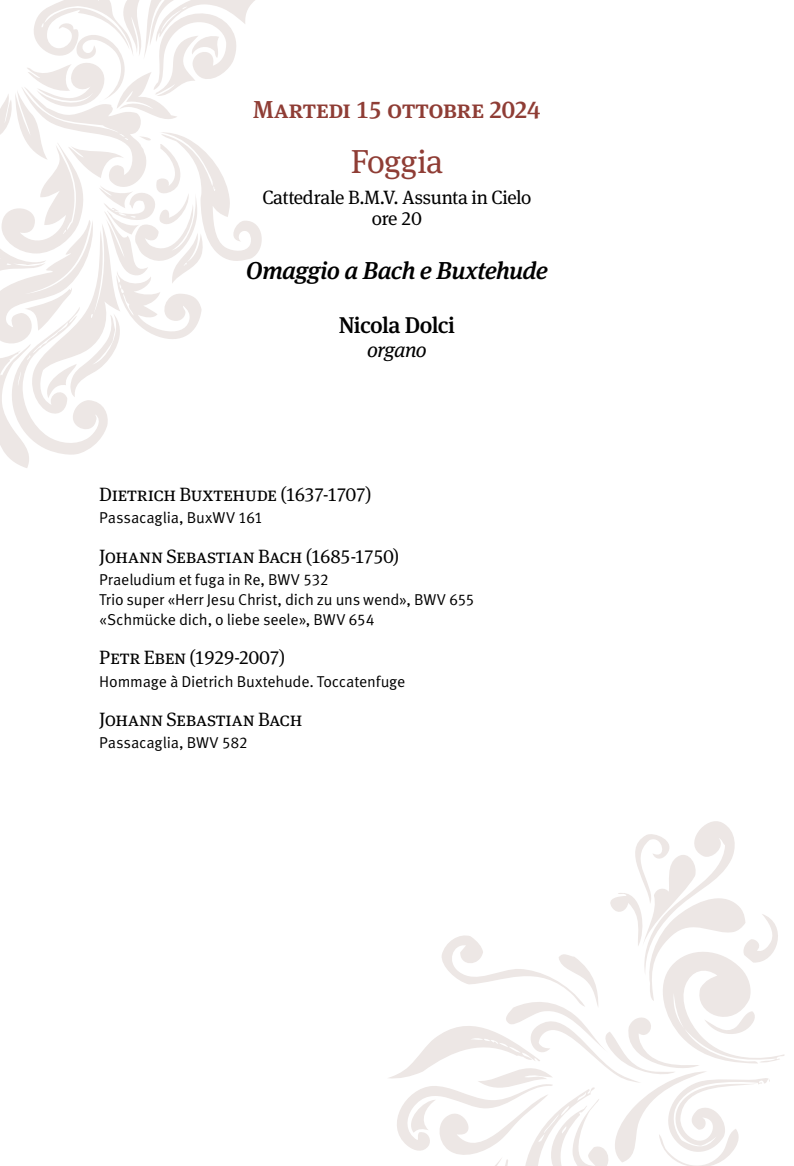
<style>
.page{position:relative;width:794px;height:1166px;background:#fff}
.page>*{position:absolute;margin:0;border:0;box-sizing:border-box;transform-origin:0 0}
.t1{font:33.25px "Meta Serif Pro";color:#8f3d35}
.t2{font:italic 500 24.5px "Meta Serif Pro";letter-spacing:-.02em;color:#000}
.t3{font:500 24.5px "Meta Serif Pro";letter-spacing:-.02em;color:#8f3d35}
.t4{font:500 22.75px "Meta Serif Pro";color:#000}
.t5{font:italic 21px "Meta Serif Pro";letter-spacing:-.025em;color:#000}
.t6{font:19.25px/21px "Meta Serif Pro";letter-spacing:-.015em;color:#000;text-align:center}
.t7{font:15.75px/19.9px "Meta Pro";letter-spacing:-.015em;color:#000}
</style>
<div class="page">
<svg style="left:389px;top:821px;width:396px;height:345px"></svg>
<svg style="left:0;top:0;width:262px;height:468px"></svg>
<h2 class="t3" style="left:253px;top:91px;width:289px">Martedi 15 ottobre 2024</h2>
<h1 class="t1" style="left:351px;top:137px;width:94px">Foggia</h1>
<p class="t6" style="left:262px;top:186px;width:270px">Cattedrale B.M.V. Assunta in Cielo ore 20</p>
<h2 class="t2" style="left:246px;top:252px;width:304px">Omaggio a Bach e Buxtehude</h2>
<h3 class="t4" style="left:339px;top:308px;width:118px">Nicola Dolci</h3>
<h3 class="t5" style="left:367px;top:335px;width:61px">organo</h3>
<p class="t6" style="left:99px;top:483px;width:274px">Dietrich Buxtehude (1637-1707)</p>
<p class="t7" style="left:99px;top:508px;width:165px">Passacaglia, BuxWV 161</p>
<p class="t6" style="left:99px;top:544px;width:301px">Johann Sebastian Bach (1685-1750)</p>
<p class="t7" style="left:99px;top:570px;width:377px">Praeludium et fuga in Re, BWV 532<br>Trio super «Herr Jesu Christ, dich zu uns wend», BWV 655 «Schmücke dich, o liebe seele», BWV 654</p>
<p class="t6" style="left:99px;top:646px;width:187px">Petr Eben (1929-2007)</p>
<p class="t7" style="left:99px;top:671px;width:308px">Hommage à Dietrich Buxtehude. Toccatenfuge</p>
<p class="t6" style="left:99px;top:707px;width:205px">Johann Sebastian Bach</p>
<p class="t7" style="left:99px;top:733px;width:150px">Passacaglia, BWV 582</p>
</div>
